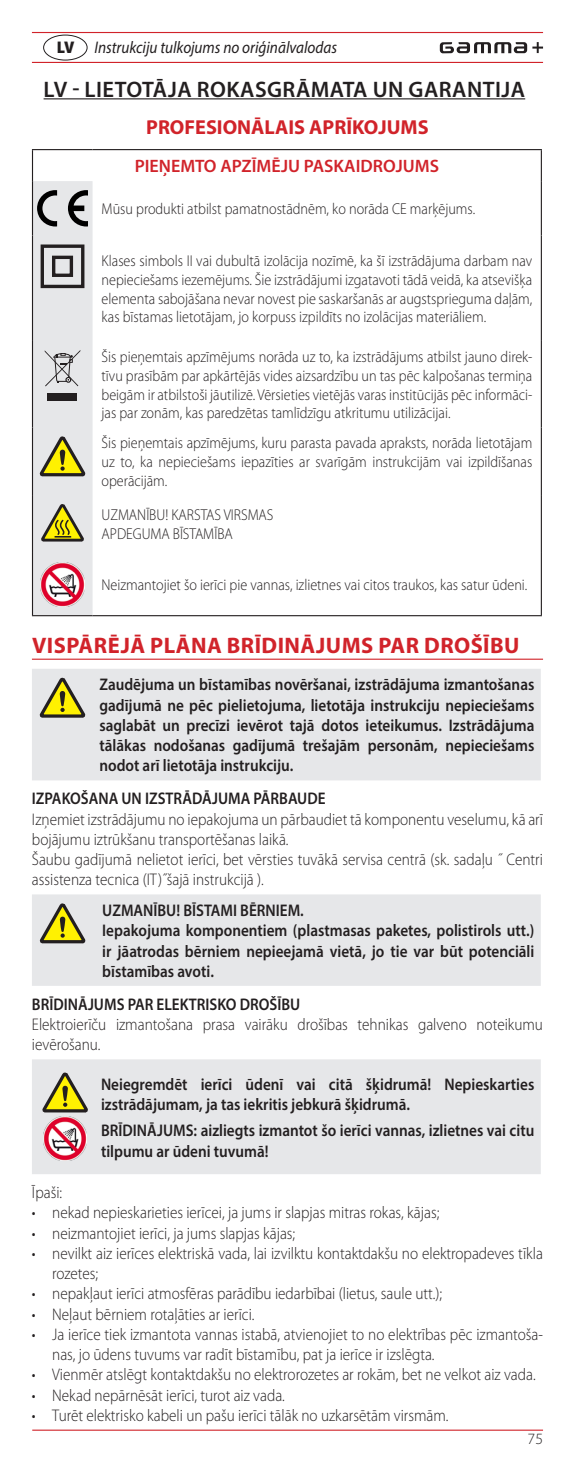
<style>
.page{position:relative;width:575px;height:1467px;background:#fff}
.page>*{position:absolute;margin:0;border:0;box-sizing:border-box;transform-origin:0 0}
.Titolo_manuale{font:600 22.5px "Myriad Pro";letter-spacing:.02em;color:#231f20}
.Titolo_paragrafo{font:700 22.5px "Myriad Pro";letter-spacing:.02em;color:#d1232a}
.Myriad_Pro-Bold-9-Ro{font:700 20.25px "Myriad Pro";color:#d1232a}
.Myriad_Pro-Semibold{font:600 18px "Myriad Pro";color:#d1232a}
.Myriad_Pro-Light-7_5{font:300 16.88px/20.2px "Myriad Pro";color:#231f20;scale:.9 1}
.Myriad_Pro-Semibold-2{font:600 16.88px/20.2px "Myriad Pro";color:#231f20;text-align:justify;scale:.9 1}
.Titoletto_sottoparag{font:600 16.88px "Myriad Pro";color:#231f20;scale:.9 1}
.Istruzioni_originali{font:italic 16.88px "Myriad Pro";color:#231f20;scale:.9 1}
.Sigla_lingua{font:900 semi-condensed 16.88px "Myriad Pro";color:#231f20}
.Myriad_Pro-Light-7-G{font:300 15.75px/18.9px "Myriad Pro";color:#231f20;text-align:justify;scale:.9 1}
.Myriad_Pro-Light-7-G-2{font:300 15.75px "Myriad Pro";color:#231f20}
</style>
<div class="page">
<hr style="left:32px;top:32px;width:510px;height:1px;background:#d1232a">
<hr style="left:32px;top:62px;width:510px;height:1px;background:#d1232a">
<hr style="left:32px;top:1430px;width:510px;height:1px;background:#d1232a">
<svg style="left:439px;top:42px;width:87px;height:11px"></svg>
<svg style="left:532px;top:42px;width:10px;height:11px"></svg>
<hr style="left:44px;top:98px;width:480px;height:1px;background:#231f20">
<hr style="left:32px;top:659px;width:510px;height:1px;background:#d1232a">
<hr style="left:540px;top:150px;width:1px;height:31px;background:#231f20">
<hr style="left:32px;top:149px;width:60px;height:1px;background:#231f20">
<hr style="left:32px;top:150px;width:1px;height:31px;background:#231f20">
<hr style="left:92px;top:149px;width:449px;height:1px;background:#231f20">
<hr style="left:540px;top:181px;width:1px;height:54px;background:#231f20">
<hr style="left:540px;top:235px;width:1px;height:106px;background:#231f20">
<hr style="left:540px;top:341px;width:1px;height:86px;background:#231f20">
<hr style="left:540px;top:427px;width:1px;height:68px;background:#231f20">
<hr style="left:540px;top:495px;width:1px;height:58px;background:#231f20">
<hr style="left:540px;top:553px;width:1px;height:62px;background:#231f20">
<hr style="left:92px;top:615px;width:449px;height:1px;background:#231f20">
<svg style="left:32px;top:181px;width:60px;height:435px;background:#bebdb5"></svg>
<img style="left:41px;top:563px;width:43px;height:43px">
<div style="left:32px;top:669px;width:508px;height:111px;background:#e6e7e9"></div>
<svg style="left:37px;top:676px;width:50px;height:45px;background:#c2be83"></svg>
<div style="left:32px;top:894px;width:508px;height:92px;background:#e6e7e9"></div>
<svg style="left:37px;top:902px;width:50px;height:44px;background:#c1bd81"></svg>
<div style="left:32px;top:1059px;width:508px;height:115px;background:#e6e7e9"></div>
<svg style="left:39px;top:1071px;width:50px;height:44px;background:#c1bd81"></svg>
<img style="left:43px;top:1117px;width:44px;height:43px">
<div style="left:43px;top:35px;width:44px;height:25px;border:1px solid #231f20;border-radius:50%"></div>
<p class="Sigla_lingua" style="left:57px;top:36px;width:19px">LV</p>
<p class="Istruzioni_originali" style="left:94px;top:37px;width:271px">Instrukciju tulkojums no oriģinālvalodas</p>
<p class="Titolo_manuale" style="left:44px;top:75px;width:482px">LV - LIETOTĀJA ROKASGRĀMATA UN GARANTIJA</p>
<p class="Myriad_Pro-Bold-9-Ro" style="left:146px;top:114px;width:284px">PROFESIONĀLAIS APRĪKOJUMS</p>
<p class="Myriad_Pro-Semibold" style="left:135px;top:155px;width:305px">PIEŅEMTO APZĪMĒJU PASKAIDROJUMS</p>
<p class="Myriad_Pro-Light-7-G" style="left:101px;top:200px;width:416px">Mūsu produkti atbilst pamatnostādnēm, ko norāda CE marķējums.</p>
<p class="Myriad_Pro-Light-7-G" style="left:101px;top:251px;width:479px">Klases simbols II vai dubultā izolācija nozīmē, ka šī izstrādājuma darbam nav nepieciešams iezemējums. Šie izstrādājumi izgatavoti tādā veidā, ka atsevišķa elementa sabojāšana nevar novest pie saskaršanās ar augstsprieguma daļām, kas bīstamas lietotājam, jo korpuss izpildīts no izolācijas materiāliem.</p>
<p class="Myriad_Pro-Light-7-G" style="left:101px;top:347px;width:479px">Šis pieņemtais apzīmējums norāda uz to, ka izstrādājums atbilst jauno direk&shy;tīvu prasībām par apkārtējās vides aizsardzību un tas pēc kalpošanas termiņa beigām ir atbilstoši jāutilizē. Vērsieties vietējās varas institūcijās pēc informāci&shy;jas par zonām, kas paredzētas tamlīdzīgu atkritumu utilizācijai.</p>
<p class="Myriad_Pro-Light-7-G" style="left:101px;top:434px;width:479px">Šis pieņemtais apzīmējums, kuru parasta pavada apraksts, norāda lietotājam uz to, ka nepieciešams iepazīties ar svarīgām instrukcijām vai izpildīšanas operācijām.</p>
<p class="Myriad_Pro-Light-7-G" style="left:101px;top:506px;width:192px">UZMANĪBU! KARSTAS VIRSMAS</p>
<p class="Myriad_Pro-Light-7-G" style="left:101px;top:525px;width:147px">APDEGUMA BĪSTAMĪBA</p>
<p class="Myriad_Pro-Light-7-G" style="left:101px;top:576px;width:474px">Neizmantojiet šo ierīci pie vannas, izlietnes vai citos traukos, kas satur ūdeni.</p>
<p class="Titolo_paragrafo" style="left:32px;top:631px;width:488px">VISPĀRĒJĀ PLĀNA BRĪDINĀJUMS PAR DROŠĪBU</p>
<p class="Myriad_Pro-Semibold-2" style="left:99px;top:674px;width:484px">Zaudējuma un bīstamības novēršanai, izstrādājuma izmantošanas gadījumā ne pēc pielietojuma, lietotāja instrukciju nepieciešams saglabāt un precīzi ievērot tajā dotos ieteikumus. Izstrādājuma tālākas nodošanas gadījumā trešajām personām, nepieciešams nodot arī lietotāja instrukciju.</p>
<p class="Titoletto_sottoparag" style="left:32px;top:788px;width:327px">IZPAKOŠANA UN IZSTRĀDĀJUMA PĀRBAUDE</p>
<p class="Myriad_Pro-Light-7_5" style="left:32px;top:809px;width:568px">Izņemiet izstrādājumu no iepakojuma un pārbaudiet tā komponentu veselumu, kā arī bojājumu iztrūkšanu transportēšanas laikā.</p>
<p class="Myriad_Pro-Light-7_5" style="left:32px;top:850px;width:568px">Šaubu gadījumā nelietot ierīci, bet vērsties tuvākā servisa centrā (sk. sadaļu ˝ Centri assistenza tecnica (IT)˝šajā instrukcijā ).</p>
<p class="Myriad_Pro-Semibold-2" style="left:102px;top:900px;width:225px">UZMANĪBU! BĪSTAMI BĒRNIEM.</p>
<p class="Myriad_Pro-Semibold-2" style="left:102px;top:920px;width:481px">Iepakojuma komponentiem (plastmasas paketes, polistirols utt.) ir jāatrodas bērniem nepieejamā vietā, jo tie var būt potenciāli bīstamības avoti.</p>
<p class="Titoletto_sottoparag" style="left:32px;top:993px;width:299px">BRĪDINĀJUMS PAR ELEKTRISKO DROŠĪBU</p>
<p class="Myriad_Pro-Light-7_5" style="left:32px;top:1015px;width:568px">Elektroierīču izmantošana prasa vairāku drošības tehnikas galveno noteikumu ievērošanu.</p>
<p class="Myriad_Pro-Semibold-2" style="left:101px;top:1073px;width:482px">Neiegremdēt ierīci ūdenī vai citā šķidrumā! Nepieskarties izstrādājumam, ja tas iekritis jebkurā šķidrumā.</p>
<p class="Myriad_Pro-Semibold-2" style="left:101px;top:1120px;width:482px">BRĪDINĀJUMS: aizliegts izmantot šo ierīci vannas, izlietnes vai citu tilpumu ar ūdeni tuvumā!</p>
<p class="Myriad_Pro-Light-7_5" style="left:32px;top:1183px;width:35px">Īpaši:</p>
<p class="Myriad_Pro-Light-7_5" style="left:32px;top:1203px;width:453px">• nekad nepieskarieties ierīcei, ja jums ir slapjas mitras rokas, kājas;</p>
<p class="Myriad_Pro-Light-7_5" style="left:32px;top:1223px;width:294px">• neizmantojiet ierīci, ja jums slapjas kājas;</p>
<p class="Myriad_Pro-Light-7_5" style="left:52px;top:1243px;width:546px;text-indent:-20px">• nevilkt aiz ierīces elektriskā vada, lai izvilktu kontaktdakšu no elektropadeves tīkla rozetes;</p>
<p class="Myriad_Pro-Light-7_5" style="left:32px;top:1284px;width:457px">• nepakļaut ierīci atmosfēras parādību iedarbībai (lietus, saule utt.);</p>
<p class="Myriad_Pro-Light-7_5" style="left:32px;top:1304px;width:248px">• Neļaut bērniem rotaļāties ar ierīci.</p>
<p class="Myriad_Pro-Light-7_5" style="left:52px;top:1324px;width:546px;text-indent:-20px">• Ja ierīce tiek izmantota vannas istabā, atvienojiet to no elektrības pēc izmantoša&shy;nas, jo ūdens tuvums var radīt bīstamību, pat ja ierīce ir izslēgta.</p>
<p class="Myriad_Pro-Light-7_5" style="left:32px;top:1365px;width:560px">• Vienmēr atslēgt kontaktdakšu no elektrorozetes ar rokām, bet ne velkot aiz vada.</p>
<p class="Myriad_Pro-Light-7_5" style="left:32px;top:1385px;width:282px">• Nekad nepārnēsāt ierīci, turot aiz vada.</p>
<p class="Myriad_Pro-Light-7_5" style="left:32px;top:1405px;width:464px">• Turēt elektrisko kabeli un pašu ierīci tālāk no uzkarsētām virsmām.</p>
<p class="Myriad_Pro-Light-7-G-2" style="left:527px;top:1430px;width:17px">75</p>
</div>
